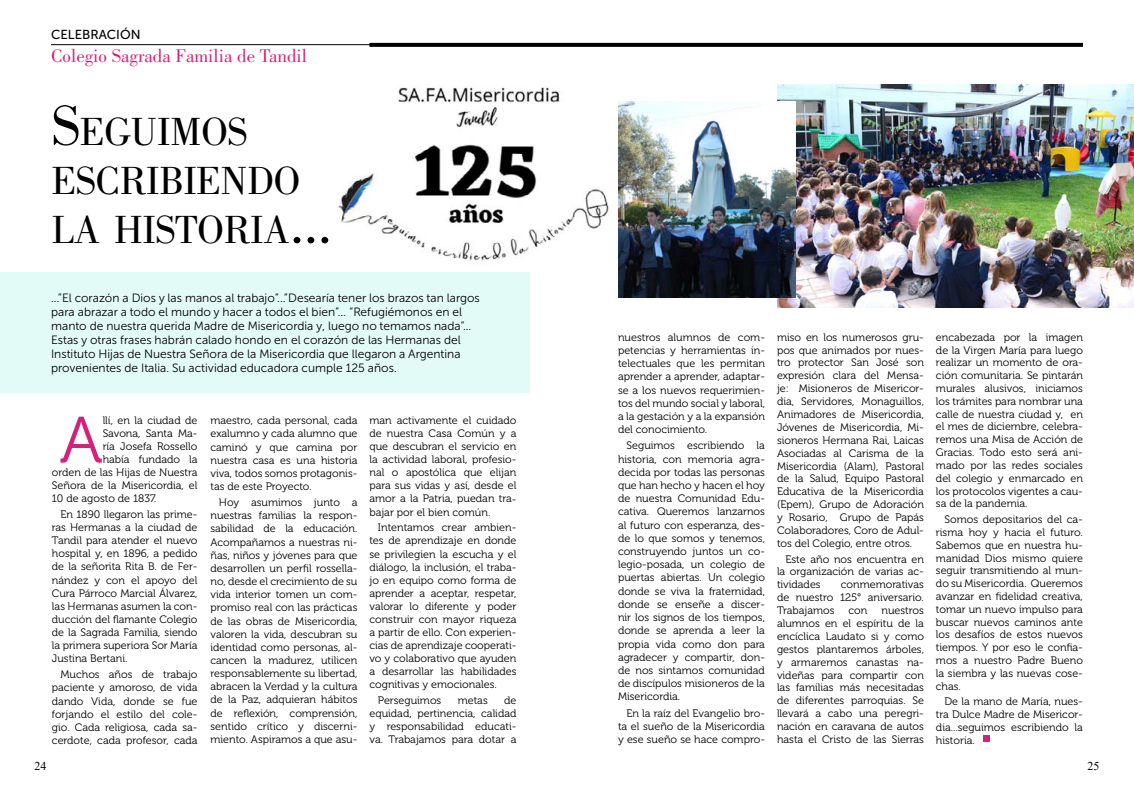
<style>
.page{position:relative;width:1134px;height:794px;background:#fff}
.page>*{position:absolute;margin:0;border:0;box-sizing:border-box;transform-origin:0 0}
.t1{font:65.4px "Museo 300";color:#d3227a}
.t2{font:40.6px/49px "Bodoni Std";letter-spacing:-.015em;color:#000}
.t3{font:19px "Bodoni Std";color:#d2237a}
.t4{font:13px "Museo Sans 500";color:#000}
.t5{font:12px/14px "Museo Sans Cyrl W03 300";color:#000}
.t6{font:12px "Times New Roman";color:#000}
.t7{font:10.8px/13.2px "Museo 300";color:#000;text-align:justify}
.s1{font-size:58px}
</style>
<div class="page">
<img style="left:318px;top:42px;width:313px;height:265px">
<hr style="left:51px;top:44px;width:383px;height:1px;background:#000">
<svg style="left:369px;top:43px;width:714px;height:4px;background:#080808"></svg>
<div style="left:983px;top:735px;width:6px;height:7px;background:#d2237a"></div>
<img style="left:777px;top:84px;width:357px;height:223px">
<img style="left:618px;top:101px;width:178px;height:196px">
<div style="left:0;top:272px;width:529px;height:121px;background:#e2fbf7"></div>
<p class="t4" style="left:51px;top:27px;width:91px">CELEBRACIÓN</p>
<h3 class="t3" style="left:51px;top:45px;width:258px">Colegio Sagrada Familia de Tandil</h3>
<h2 class="t2" style="left:51px;top:107px;width:282px"><span class="s1">S</span>EGUIMOS<br>ESCRIBIENDO<br>LA HISTORIA<span class="s1">...</span></h2>
<p class="t5" style="left:51px;top:291px;width:430px">...”El corazón a Dios y las manos al trabajo”...”Desearía tener los brazos tan largos para abrazar a todo el mundo y hacer a todos el bien”... “Refugiémonos en el manto de nuestra querida Madre de Misericordia y, luego no temamos nada”...<br>Estas y otras frases habrán calado hondo en el corazón de las Hermanas del Instituto Hijas de Nuestra Señora de la Misericordia que llegaron a Argentina provenientes de Italia. Su actividad educadora cumple 125 años.</p>
<h1 class="t1" style="left:60px;top:405px;width:44px">A</h1>
<p class="t7" style="left:103px;top:414px;width:96px">llí, en la ciudad de</p>
<p class="t7" style="left:103px;top:427px;width:96px">Savona, Santa Ma-</p>
<p class="t7" style="left:103px;top:440px;width:96px">ría Josefa Rossello</p>
<p class="t7" style="left:103px;top:452px;width:96px">había fundado la</p>
<p class="t7" style="left:52px;top:466px;width:147px">orden de las Hijas de Nuestra</p>
<p class="t7" style="left:52px;top:479px;width:147px">Señora de la Misericordia, el</p>
<p class="t7" style="left:52px;top:492px;width:106px">10 de agosto de 1837.</p>
<p class="t7" style="left:52px;top:508px;width:147px;text-indent:9px">En 1890 llegaron las prime&shy;ras Hermanas a la ciudad de Tandil para atender el nuevo hospital y, en 1896, a pedido de la señorita Rita B. de Fer&shy;nández y con el apoyo del Cura Párroco Marcial Álvarez, las Hermanas asumen la con&shy;ducción del flamante Colegio de la Sagrada Familia, siendo la primera superiora Sor María Justina Bertani.</p>
<p class="t7" style="left:52px;top:668px;width:147px;text-indent:8px">Muchos años de trabajo paciente y amoroso, de vida dando Vida, donde se fue forjando el estilo del cole&shy;gio. Cada religiosa, cada sa&shy;cerdote, cada profesor, cada</p>
<p class="t7" style="left:210px;top:414px;width:148px">maestro, cada personal, cada exalumno y cada alumno que caminó y que camina por nuestra casa es una historia viva, todos somos protagonis&shy;tas de este Proyecto.</p>
<p class="t7" style="left:210px;top:496px;width:148px;text-indent:8px">Hoy asumimos junto a nuestras familias la respon&shy;sabilidad de la educación.<br>Acompañamos a nuestras ni&shy;ñas, niños y jóvenes para que desarrollen un perfil rossella&shy;no, desde el crecimiento de su vida interior tomen un com&shy;promiso real con las prácticas de las obras de Misericordia, valoren la vida, descubran su identidad como personas, al&shy;cancen la madurez, utilicen responsablemente su libertad, abracen la Verdad y la cultura de la Paz, adquieran hábitos de reflexión, comprensión, sentido crítico y discerni&shy;miento. Aspiramos a que asu-</p>
<p class="t7" style="left:369px;top:414px;width:148px">man activamente el cuidado de nuestra Casa Común y a que descubran el servicio en la actividad laboral, profesio&shy;nal o apostólica que elijan para sus vidas y así, desde el amor a la Patria, puedan tra&shy;bajar por el bien común.</p>
<p class="t7" style="left:369px;top:521px;width:148px;text-indent:8px">Intentamos crear ambien&shy;tes de aprendizaje en donde se privilegien la escucha y el diálogo, la inclusión, el traba&shy;jo en equipo como forma de aprender a aceptar, respetar, valorar lo diferente y poder construir con mayor riqueza a partir de ello. Con experien&shy;cias de aprendizaje cooperati&shy;vo y colaborativo que ayuden a desarrollar las habilidades cognitivas y emocionales.</p>
<p class="t7" style="left:378px;top:693px;width:65px">Perseguimos</p>
<p class="t7" style="left:458px;top:693px;width:31px">metas</p>
<p class="t7" style="left:369px;top:694px;width:148px;text-indent:135px">de equidad, pertinencia, calidad y responsabilidad educati&shy;va. Trabajamos para dotar a</p>
<p class="t7" style="left:618px;top:330px;width:148px">nuestros alumnos de com&shy;petencias y herramientas in&shy;telectuales que les permitan aprender a aprender, adaptar&shy;se a los nuevos requerimien&shy;tos del mundo social y laboral, a la gestación y a la expansión del conocimiento.</p>
<p class="t7" style="left:618px;top:439px;width:148px;text-indent:8px">Seguimos escribiendo la historia, con memoria agra&shy;decida por todas las personas que han hecho y hacen el hoy de nuestra Comunidad Edu&shy;cativa. Queremos lanzarnos al futuro con esperanza, des&shy;de lo que somos y tenemos, construyendo juntos un co&shy;legio-posada, un colegio de puertas abiertas. Un colegio donde se viva la fraternidad, donde se enseñe a discer&shy;nir los signos de los tiempos, donde se aprenda a leer la propia vida como don para agradecer y compartir, don&shy;de nos sintamos comunidad de discípulos misioneros de la Misericordia.</p>
<p class="t7" style="left:618px;top:706px;width:148px;text-indent:8px">En la raíz del Evangelio bro&shy;ta el sueño de la Misericordia y ese sueño se hace compro-</p>
<p class="t7" style="left:777px;top:331px;width:148px;line-height:12.9px">miso en los numerosos gru&shy;pos que animados por nues&shy;tro protector San José son expresión clara del Mensa&shy;je: Misioneros de Misericor&shy;dia, Servidores, Monaguillos, Animadores de Misericordia, Jóvenes de Misericordia, Mi&shy;sioneros Hermana Rai, Laicas Asociadas al Carisma de la Misericordia (Alam), Pastoral de la Salud, Equipo Pastoral Educativa de la Misericordia (Epem), Grupo de Adoración y Rosario, Grupo de Papás Colaboradores, Coro de Adul&shy;tos del Colegio, entre otros.</p>
<p class="t7" style="left:777px;top:552px;width:148px;line-height:12.9px;text-indent:8px">Este año nos encuentra en la organización de varias ac&shy;tividades</p>
<p class="t7" style="left:777px;top:578px;width:148px;line-height:12.9px;text-indent:64px">conmemorativas de nuestro 125° aniversario.<br>Trabajamos</p>
<p class="t7" style="left:777px;top:604px;width:148px;line-height:12.9px;text-indent:105px">nuestros alumnos en el espíritu de la encíclica Laudato si y como gestos plantaremos árboles, y armaremos canastas na&shy;videñas para compartir con las familias más necesitadas de diferentes parroquias. Se llevará a cabo una peregri&shy;nación en caravana de autos hasta el Cristo de las Sierras</p>
<p class="t7" style="left:848px;top:604px;width:20px">con</p>
<p class="t7" style="left:936px;top:331px;width:148px;line-height:12.8px">encabezada por la imagen de la Virgen María para luego realizar un momento de ora&shy;ción comunitaria. Se pintarán murales alusivos, iniciamos los trámites para nombrar una calle de nuestra ciudad y, en el mes de diciembre, celebra&shy;remos una Misa de Acción de Gracias. Todo esto será ani&shy;mado por las redes sociales del colegio y enmarcado en los protocolos vigentes a cau&shy;sa de la pandemia.</p>
<p class="t7" style="left:936px;top:513px;width:148px;line-height:12.8px;text-indent:8px">Somos depositarios del ca&shy;risma hoy y hacia el futuro.<br>Sabemos que en nuestra hu&shy;manidad Dios mismo quiere seguir transmitiendo al mun&shy;do su Misericordia. Queremos avanzar en fidelidad creativa, tomar un nuevo impulso para buscar nuevos caminos ante los desafíos de estos nuevos tiempos. Y por eso le confia&shy;mos a nuestro Padre Bueno la siembra y las nuevas cose&shy;chas.</p>
<p class="t7" style="left:936px;top:695px;width:148px;line-height:12.8px;text-indent:8px">De la mano de María, nues&shy;tra Dulce Madre de Misericor&shy;dia...seguimos escribiendo la historia.</p>
<p class="t6" style="left:35px;top:757px;width:13px">24</p>
<p class="t6" style="left:1087px;top:757px;width:13px">25</p>
</div>
